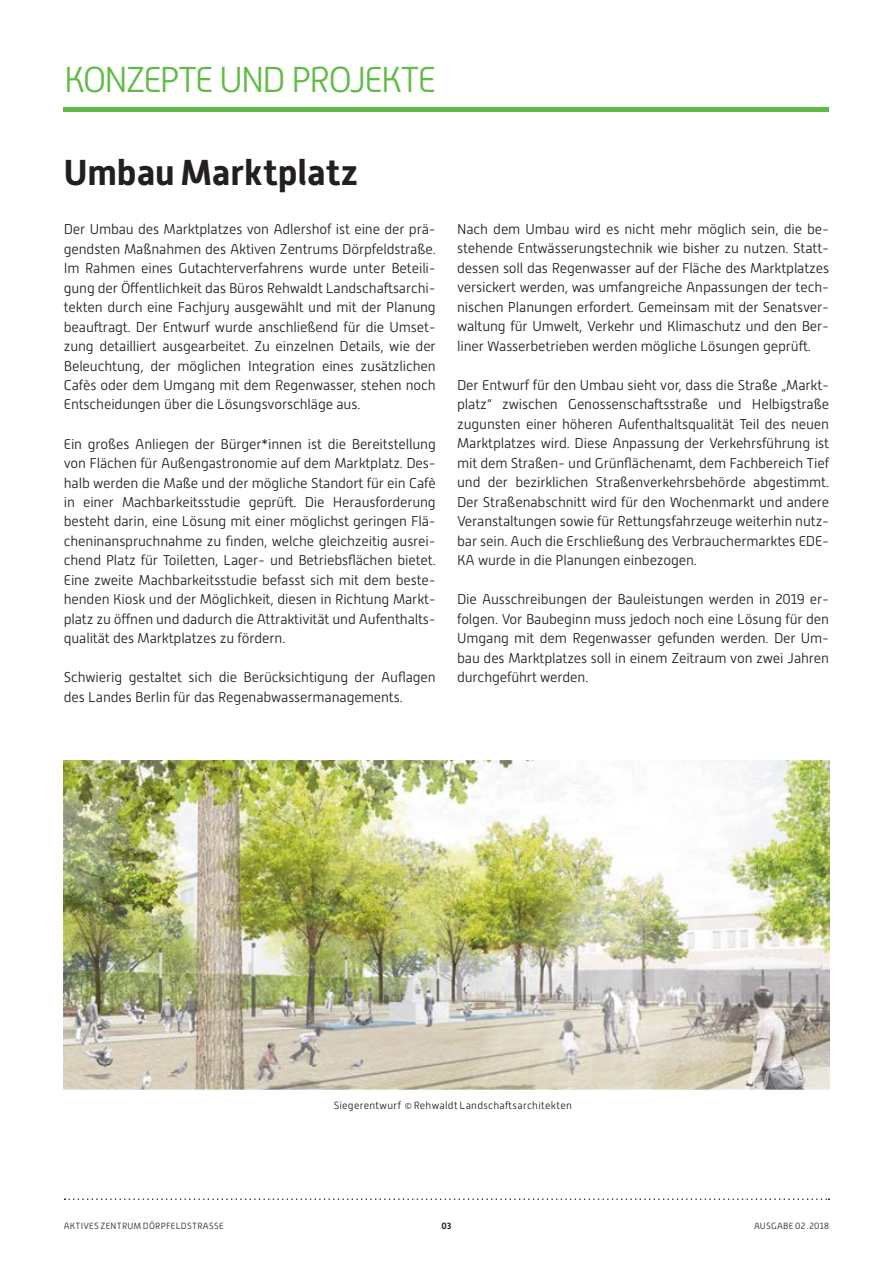
<style>
.page{position:relative;width:893px;height:1263px;background:#fff}
.page>*{position:absolute;margin:0;border:0;box-sizing:border-box;transform-origin:0 0}
.Bereiche{font:300 36px "Alwyn New";letter-spacing:-.065em;color:#60bb46}
.Überschrift{font:700 36px "Alwyn New";color:#231f20}
.Fließtext{font:300 14.25px/19.5px "Alwyn New";letter-spacing:-.01em;color:#231f20;text-align:justify}
.t1{font:300 10.5px "Alwyn New";letter-spacing:.02em;color:#231f20}
.t2{font:300 9px "Alwyn New";letter-spacing:.03em;color:#231f20}
.t3{font:700 9px "Alwyn New";color:#231f20}
.s1{font-size:9px}
</style>
<div class="page">
<svg style="left:65px;top:1198px;width:764px;height:2px"></svg>
<hr style="left:64px;top:108px;width:765px;height:4px;background:#60bb46">
<img style="left:64px;top:760px;width:765px;height:329px">
<p class="Bereiche" style="left:64px;top:59px;width:374px">KONZEPTE UND PROJEKTE</p>
<p class="Überschrift" style="left:64px;top:152px;width:296px">Umbau Marktplatz</p>
<p class="Fließtext" style="left:64px;top:219px;width:374px">Der Umbau des Marktplatzes von Adlershof ist eine der prä&shy;gendsten Maßnahmen des Aktiven Zentrums Dörpfeldstraße.<br>Im Rahmen eines Gutachterverfahrens wurde unter Beteili&shy;gung der Öffentlichkeit das Büros Rehwaldt Landschaftsarchi&shy;tekten durch eine Fachjury ausgewählt und mit der Planung beauftragt. Der Entwurf wurde anschließend für die Umset&shy;zung detailliert ausgearbeitet. Zu einzelnen Details, wie der Beleuchtung, der möglichen Integration eines zusätzlichen Cafès oder dem Umgang mit dem Regenwasser, stehen noch Entscheidungen über die Lösungsvorschläge aus.</p>
<p class="Fließtext" style="left:64px;top:434px;width:374px">Ein großes Anliegen der Bürger*innen ist die Bereitstellung von Flächen für Außengastronomie auf dem Marktplatz. Des&shy;halb werden die Maße und der mögliche Standort für ein Cafè in einer Machbarkeitsstudie geprüft. Die Herausforderung besteht darin, eine Lösung mit einer möglichst geringen Flä&shy;cheninanspruchnahme zu finden, welche gleichzeitig ausrei&shy;chend Platz für Toiletten, Lager- und Betriebsflächen bietet.<br>Eine zweite Machbarkeitsstudie befasst sich mit dem beste&shy;henden Kiosk und der Möglichkeit, diesen in Richtung Markt&shy;platz zu öffnen und dadurch die Attraktivität und Aufenthalts&shy;qualität des Marktplatzes zu fördern.</p>
<p class="Fließtext" style="left:64px;top:668px;width:374px">Schwierig gestaltet sich die Berücksichtigung der Auflagen des Landes Berlin für das Regenabwassermanagements.</p>
<p class="Fließtext" style="left:457px;top:219px;width:374px">Nach dem Umbau wird es nicht mehr möglich sein, die be&shy;stehende Entwässerungstechnik wie bisher zu nutzen. Statt&shy;dessen soll das Regenwasser auf der Fläche des Marktplatzes versickert werden, was umfangreiche Anpassungen der tech&shy;nischen Planungen erfordert. Gemeinsam mit der Senatsver&shy;waltung für Umwelt, Verkehr und Klimaschutz und den Ber&shy;liner Wasserbetrieben werden mögliche Lösungen geprüft.</p>
<p class="Fließtext" style="left:457px;top:375px;width:374px">Der Entwurf für den Umbau sieht vor, dass die Straße „Markt&shy;platz“ zwischen Genossenschaftsstraße und Helbigstraße zugunsten einer höheren Aufenthaltsqualität Teil des neuen Marktplatzes wird. Diese Anpassung der Verkehrsführung ist mit dem Straßen- und Grünflächenamt, dem Fachbereich Tief und der bezirklichen Straßenverkehrsbehörde abgestimmt.<br>Der Straßenabschnitt wird für den Wochenmarkt und andere Veranstaltungen sowie für Rettungsfahrzeuge weiterhin nutz&shy;bar sein. Auch die Erschließung des Verbrauchermarktes EDE-KA wurde in die Planungen einbezogen.</p>
<p class="Fließtext" style="left:457px;top:590px;width:374px">Die Ausschreibungen der Bauleistungen werden in 2019 er&shy;folgen. Vor Baubeginn muss jedoch noch eine Lösung für den Umgang mit dem Regenwasser gefunden werden. Der Um&shy;bau des Marktplatzes soll in einem Zeitraum von zwei Jahren durchgeführt werden.</p>
<p class="t1" style="left:334px;top:1099px;width:240px">Siegerentwurf <span class="s1">©</span> Rehwaldt Landschaftsarchitekten</p>
<p class="t2" style="left:64px;top:1220px;width:162px">AKTIVES ZENTRUM DÖRPFELDSTRASSE</p>
<p class="t3" style="left:442px;top:1220px;width:11px">03</p>
<p class="t2" style="left:754px;top:1220px;width:77px">AUSGABE 02 .2018</p>
</div>
